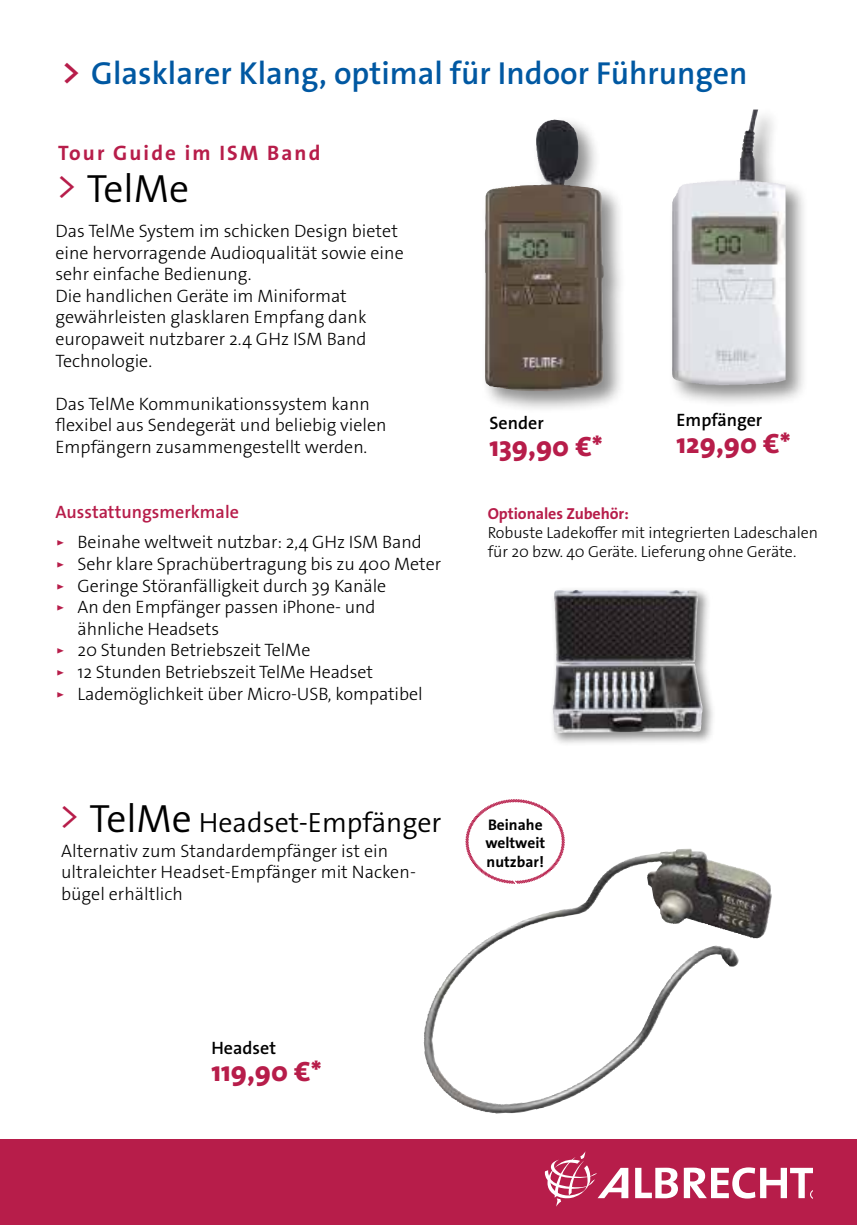
<style>
.page{position:relative;width:857px;height:1225px;background:#fff}
.page>*{position:absolute;margin:0;border:0;box-sizing:border-box;transform-origin:0 0}
.t1{font:300 39.6px "The Sans Os F";color:#000}
.t2{font:600 32px "The Sans Os F";color:#0058a2}
.t3{font:800 28px "The Sans Os F";color:#b71d4a}
.t4{font:300 28px "The Sans Os F";color:#000}
.t5{font:700 21px "The Sans Os F";letter-spacing:.1em;color:#b71d4a}
.t6{font:300 18px/21.6px "The Sans Os F";color:#000}
.t7{font:600 18px "The Sans Os F";color:#000}
.t8{font:300 16px/19.2px "The Sans Os F";letter-spacing:-.005em;color:#000}
.t9{font:700 16px "The Sans Os F";letter-spacing:-.005em;color:#b71d4a}
.t10{font:700 15.4px/18.4px "The Sans Os F";color:#000}
.s1{font-size:36px;color:#b71d4a}
.s2{color:#b71d4a}
.s3{font-weight:600;color:#b71d4a}
.s4{font-size:39.6px;color:#b71d4a}
.s5{font-size:39.6px}
</style>
<div class="page">
<div style="left:0;top:1140px;width:856px;height:85px;background:#b71d4a"></div>
<svg style="left:635px;top:1167px;width:42px;height:31px"></svg>
<svg style="left:544px;top:1151px;width:84px;height:55px"></svg>
<svg style="left:683px;top:1167px;width:130px;height:32px"></svg>
<div style="left:480px;top:116px;width:146px;height:298px;background:#000;opacity:.45"></div>
<img style="left:484px;top:120px;width:120px;height:271px">
<div style="left:668px;top:106px;width:140px;height:302px;background:#000;opacity:.45"></div>
<img style="left:671px;top:110px;width:114px;height:275px">
<img style="left:518px;top:851px;width:158px;height:72px">
<div style="left:548px;top:586px;width:167px;height:160px;background:#000;opacity:.45"></div>
<img style="left:552px;top:590px;width:24px;height:132px">
<svg style="left:465px;top:799px;width:100px;height:85px"></svg>
<h2 class="t2" style="left:61px;top:52px;width:687px"><span class="s1">&gt;</span> Glasklarer Klang, optimal für Indoor Führungen</h2>
<p class="t5" style="left:58px;top:140px;width:263px">Tour Guide im ISM Band</p>
<h1 class="t1" style="left:55px;top:163px;width:135px"><span class="s2">&gt;</span> TelMe</h1>
<p class="t6" style="left:55px;top:220px;width:349px">Das TelMe System im schicken Design bietet eine hervorragende Audioqualität sowie eine sehr einfache Bedienung.<br>Die handlichen Geräte im Miniformat gewährleisten glasklaren Empfang dank europaweit nutzbarer 2.4 GHz ISM Band Technologie.</p>
<p class="t6" style="left:55px;top:393px;width:332px">Das TelMe Kommunikationssystem kann flexibel aus Sendegerät und beliebig vielen<br>Empfängern zusammengestellt werden.</p>
<p class="t6" style="left:55px;top:496px;width:367px;line-height:30.6px"><span class="s3">Ausstattungsmerkmale<br></span><span class="s2">▹</span> Beinahe weltweit nutzbar: 2,4 GHz ISM Band</p>
<p class="t6" style="left:55px;top:553px;width:387px"><span class="s2">▹</span> Sehr klare Sprachübertragung bis zu 400 Meter</p>
<p class="t6" style="left:55px;top:575px;width:332px"><span class="s2">▹</span> Geringe Störanfälligkeit durch 39 Kanäle</p>
<p class="t6" style="left:55px;top:596px;width:321px"><span class="s2">▹</span> An den Empfänger passen iPhone- und</p>
<p class="t6" style="left:77px;top:618px;width:143px">ähnliche Headsets</p>
<p class="t6" style="left:55px;top:639px;width:256px"><span class="s2">▹</span> 20 Stunden Betriebszeit TelMe</p>
<p class="t6" style="left:55px;top:661px;width:319px"><span class="s2">▹</span> 12 Stunden Betriebszeit TelMe Headset</p>
<p class="t6" style="left:55px;top:683px;width:368px"><span class="s2">▹</span> Lademöglichkeit über Micro-USB, kompatibel</p>
<h3 class="t4" style="left:58px;top:804px;width:384px"><span class="s4">&gt;</span> <span class="s5">TelMe</span> Headset-Empfänger</h3>
<p class="t6" style="left:61px;top:840px;width:356px">Alternativ zum Standardempfänger ist ein ultraleichter Headset-Empfänger mit Nacken&shy;bügel erhältlich</p>
<p class="t7" style="left:489px;top:411px;width:56px">Sender</p>
<h3 class="t3" style="left:489px;top:428px;width:115px">139,90 €*</h3>
<p class="t7" style="left:676px;top:408px;width:87px">Empfänger</p>
<h3 class="t3" style="left:676px;top:425px;width:115px">129,90 €*</h3>
<p class="t9" style="left:487px;top:503px;width:143px">Optionales Zubehör:</p>
<p class="t8" style="left:487px;top:523px;width:331px">Robuste Ladekoffer mit integrierten Ladeschalen für 20 bzw. 40 Geräte. Lieferung ohne Geräte.</p>
<p class="t10" style="left:485px;top:815px;width:61px">Beinahe weltweit nutzbar!</p>
<p class="t7" style="left:211px;top:1036px;width:66px">Headset</p>
<h3 class="t3" style="left:211px;top:1053px;width:112px">119,90 €*</h3>
</div>
